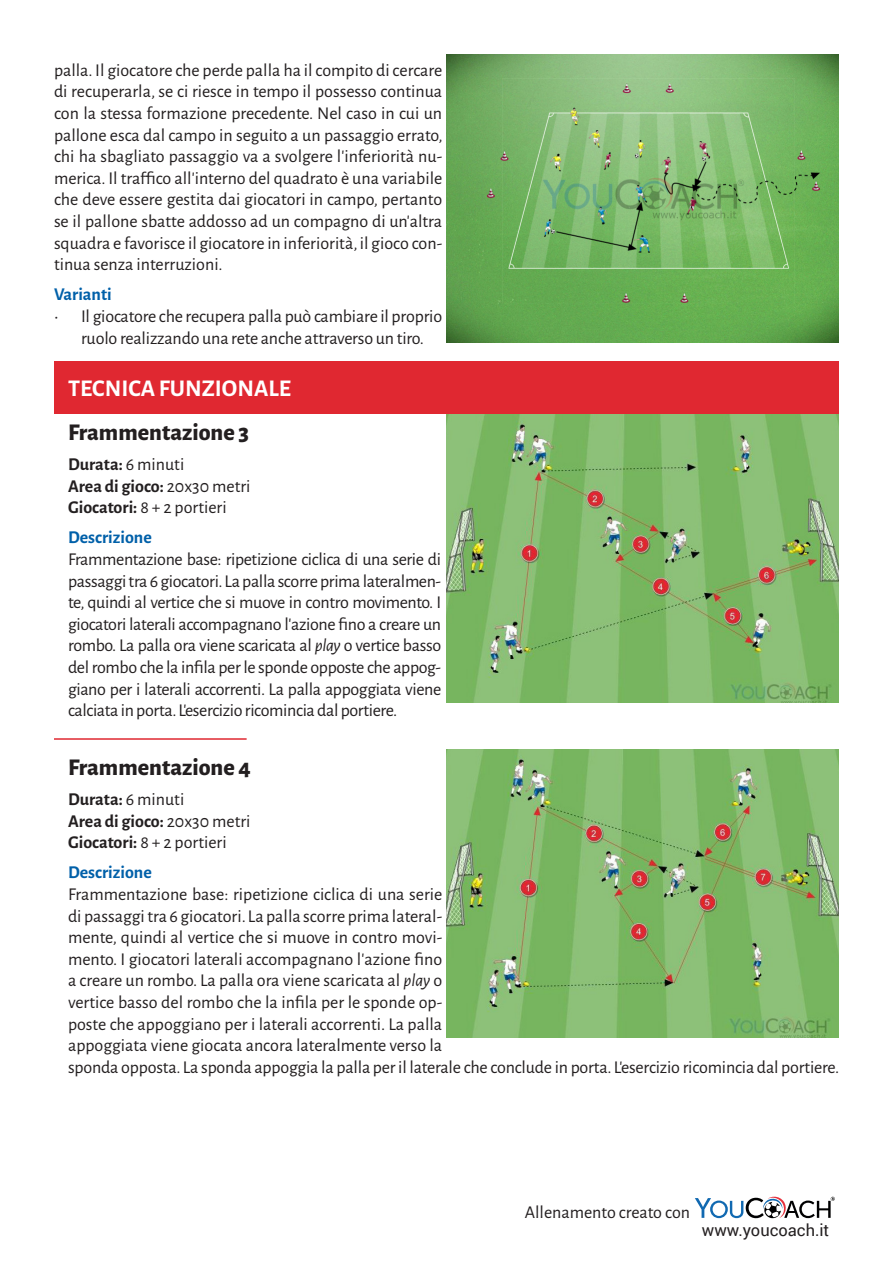
<style>
.page{position:relative;width:893px;height:1263px;background:#fff}
.page>*{position:absolute;margin:0;border:0;box-sizing:border-box;transform-origin:0 0}
.t1{font:800 24px "Alegreya Sans";color:#231f20}
.t2{font:700 24px "Alegreya Sans";color:#fff}
.t3{font:18px/21.6px "Alegreya Sans";color:#231f20;text-align:justify}
.t4{font:700 18px "Alegreya Sans";color:#231f20}
.t5{font:700 18px "Alegreya Sans";color:#0060a9}
.t6{font:16.5px "Roboto";color:#231f20}
.s1{font-weight:400}
.s2{font-weight:700}
.s3{font-style:italic}
</style>
<div class="page">
<svg style="left:695px;top:1196px;width:140px;height:22px"></svg>
<img style="left:446px;top:54px;width:393px;height:288px">
<div style="left:54px;top:361px;width:785px;height:52px;background:#e02831"></div>
<img style="left:446px;top:414px;width:393px;height:288px">
<img style="left:446px;top:749px;width:393px;height:288px">
<hr style="left:54px;top:738px;width:193px;height:2px;background:#e02831">
<p class="t3" style="left:54px;top:58px;width:390px">palla. Il giocatore che perde palla ha il compito di cercare di recuperarla, se ci riesce in tempo il possesso continua con la stessa formazione precedente. Nel caso in cui un pallone esca dal campo in seguito a un passaggio errato, chi ha sbagliato passaggio va a svolgere l’inferiorità nu&shy;merica. Il traffico all’interno del quadrato è una variabile che deve essere gestita dai giocatori in campo, pertanto se il pallone sbatte addosso ad un compagno di un’altra squadra e favorisce il giocatore in inferiorità, il gioco con&shy;tinua senza interruzioni.</p>
<p class="t5" style="left:54px;top:281px;width:59px">Varianti</p>
<p class="t3" style="left:54px;top:305px;width:390px;text-align:center">• Il giocatore che recupera palla può cambiare il proprio ruolo realizzando una rete anche attraverso un tiro.</p>
<p class="t2" style="left:68px;top:371px;width:224px">TECNICA FUNZIONALE</p>
<p class="t1" style="left:68px;top:414px;width:182px">Frammentazione 3</p>
<p class="t4" style="left:68px;top:451px;width:118px">Durata: <span class="s1">6 minuti</span></p>
<p class="t4" style="left:68px;top:473px;width:184px">Area di gioco: <span class="s1">20x30 metri</span></p>
<p class="t3" style="left:68px;top:496px;width:160px"><span class="s2">Giocatori:</span> 8 + 2 portieri</p>
<p class="t5" style="left:68px;top:524px;width:85px">Descrizione</p>
<p class="t3" style="left:68px;top:547px;width:375px">Frammentazione base: ripetizione ciclica di una serie di passaggi tra 6 giocatori. La palla scorre prima lateralmen&shy;te, quindi al vertice che si muove in contro movimento. I giocatori laterali accompagnano l’azione fino a creare un rombo. La palla ora viene scaricata al <span class="s3">play</span> o vertice basso del rombo che la infila per le sponde opposte che appog&shy;giano per i laterali accorrenti. La palla appoggiata viene calciata in porta. L’esercizio ricomincia dal portiere.</p>
<p class="t1" style="left:68px;top:749px;width:184px">Frammentazione 4</p>
<p class="t4" style="left:68px;top:786px;width:118px">Durata: <span class="s1">6 minuti</span></p>
<p class="t4" style="left:68px;top:808px;width:184px">Area di gioco: <span class="s1">20x30 metri</span></p>
<p class="t3" style="left:68px;top:831px;width:160px"><span class="s2">Giocatori:</span> 8 + 2 portieri</p>
<p class="t5" style="left:68px;top:859px;width:85px">Descrizione</p>
<p class="t3" style="left:68px;top:882px;width:773px;text-align:left">Frammentazione base: ripetizione ciclica di una serie<br>di passaggi tra 6 giocatori. La palla scorre prima lateral-<br>mente, quindi al vertice che si muove in contro movi-<br>mento. I giocatori laterali accompagnano l’azione fino<br>a creare un rombo. La palla ora viene scaricata al <span class="s3">play</span> o<br>vertice basso del rombo che la infila per le sponde op-<br>poste che appoggiano per i laterali accorrenti. La palla<br>appoggiata viene giocata ancora lateralmente verso la<br>sponda opposta. La sponda appoggia la palla per il laterale che conclude in porta. L’esercizio ricomincia dal portiere.</p>
<p class="t3" style="left:525px;top:1200px;width:167px">Allenamento creato con</p>
<p class="t6" style="left:702px;top:1218px;width:129px">www.youcoach.it</p>
</div>
